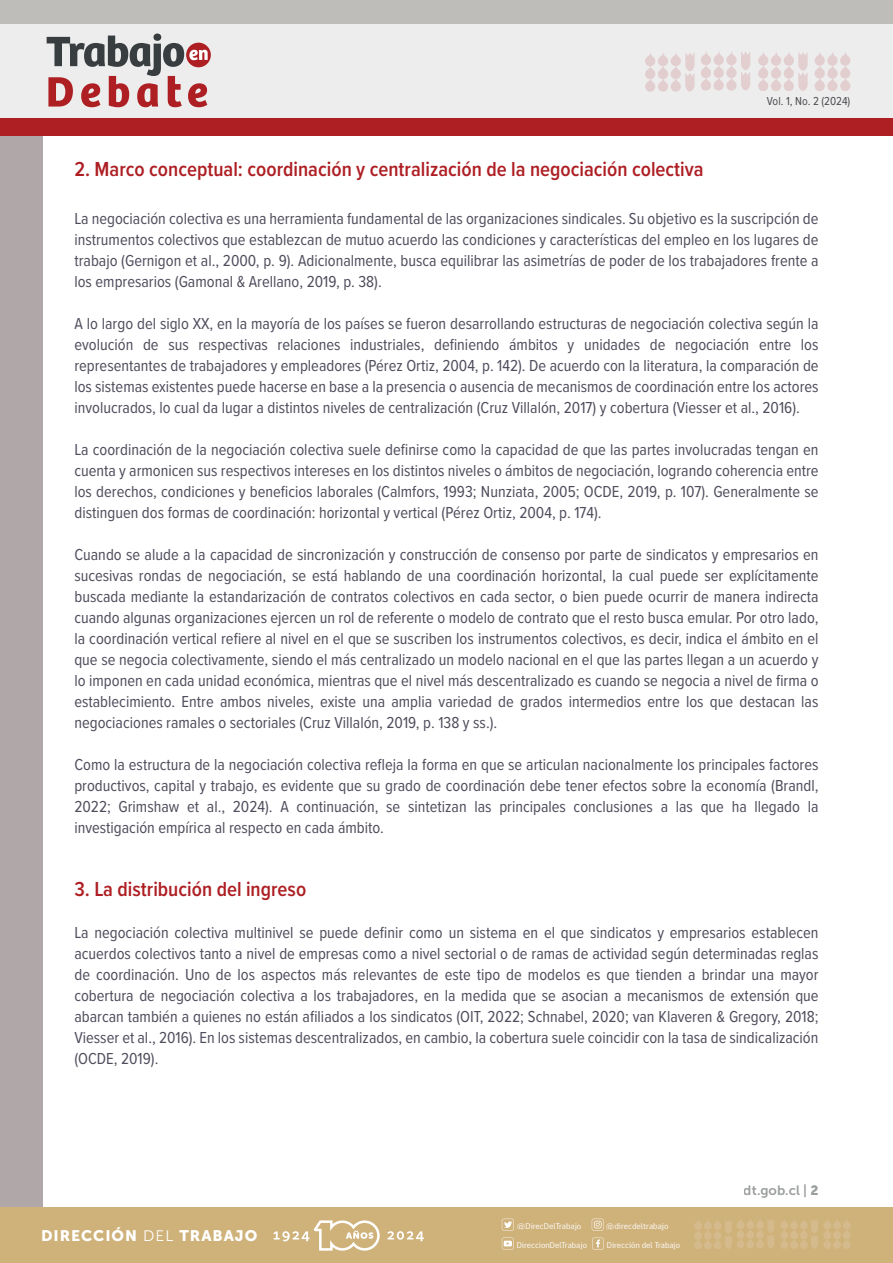
<style>
.page{position:relative;width:893px;height:1263px;background:#fff}
.page>*{position:absolute;margin:0;border:0;box-sizing:border-box;transform-origin:0 0}
.t1{font:600 21px "Proxima Nova Cond";color:#ae1f24}
.t2{font:16.5px/21px "Proxima Nova Cond";color:#4e4d5c;text-align:justify}
.t3{font:15.15px "Museo Sans 900";letter-spacing:.065em;color:#fff}
.t4{font:13.5px "Museo Sans 700";color:#909493}
.t5{font:12px "Proxima Nova Cond";color:#4c4c50}
.t6{font:8.55px "gob CL";color:#fff}
.s1{font-family:"Museo Sans 300"}
.s2{font-family:"Museo Sans 900"}
</style>
<div class="page">
<div style="left:0;top:131px;width:42px;height:1132px;background:#b0a7a9"></div>
<div style="left:0;top:118px;width:893px;height:17px;background:#ae1f24"></div>
<div style="left:0;top:0;width:893px;height:26px;background:#bfbdba"></div>
<div style="left:0;top:25px;width:893px;height:93px;background:#ededee"></div>
<svg style="left:645px;top:53px;width:50px;height:39px"></svg>
<svg style="left:701px;top:52px;width:49px;height:39px"></svg>
<svg style="left:758px;top:52px;width:50px;height:39px"></svg>
<svg style="left:814px;top:52px;width:36px;height:39px"></svg>
<svg style="left:186px;top:43px;width:25px;height:24px"></svg>
<svg style="left:47px;top:34px;width:161px;height:73px"></svg>
<div style="left:0;top:1207px;width:893px;height:56px;background:#cfb17a"></div>
<svg style="left:387px;top:1231px;width:37px;height:10px"></svg>
<svg style="left:273px;top:1220px;width:107px;height:30px"></svg>
<svg style="left:592px;top:1219px;width:12px;height:11px"></svg>
<svg style="left:502px;top:1219px;width:12px;height:12px"></svg>
<svg style="left:502px;top:1237px;width:12px;height:12px"></svg>
<svg style="left:592px;top:1237px;width:12px;height:12px"></svg>
<svg style="left:694px;top:1219px;width:80px;height:30px"></svg>
<svg style="left:780px;top:1220px;width:71px;height:29px"></svg>
<p class="t5" style="left:767px;top:92px;width:85px">Vol. 1, No. 2 (2024)</p>
<p class="t1" style="left:74px;top:154px;width:631px">2. Marco conceptual: coordinación y centralización de la negociación colectiva</p>
<p class="t2" style="left:74px;top:208px;width:746px">La negociación colectiva es una herramienta fundamental de las organizaciones sindicales. Su objetivo es la suscripción de instrumentos colectivos que establezcan de mutuo acuerdo las condiciones y características del empleo en los lugares de trabajo (Gernigon et al., 2000, p. 9). Adicionalmente, busca equilibrar las asimetrías de poder de los trabajadores frente a los empresarios (Gamonal &amp; Arellano, 2019, p. 38).</p>
<p class="t2" style="left:74px;top:313px;width:746px">A lo largo del siglo XX, en la mayoría de los países se fueron desarrollando estructuras de negociación colectiva según la evolución de sus respectivas relaciones industriales, definiendo ámbitos y unidades de negociación entre los representantes de trabajadores y empleadores (Pérez Ortiz, 2004, p. 142). De acuerdo con la literatura, la comparación de los sistemas existentes puede hacerse en base a la presencia o ausencia de mecanismos de coordinación entre los actores involucrados, lo cual da lugar a distintos niveles de centralización (Cruz Villalón, 2017) y cobertura (Viesser et al., 2016).</p>
<p class="t2" style="left:74px;top:439px;width:746px">La coordinación de la negociación colectiva suele definirse como la capacidad de que las partes involucradas tengan en cuenta y armonicen sus respectivos intereses en los distintos niveles o ámbitos de negociación, logrando coherencia entre los derechos, condiciones y beneficios laborales (Calmfors, 1993; Nunziata, 2005; OCDE, 2019, p. 107). Generalmente se distinguen dos formas de coordinación: horizontal y vertical (Pérez Ortiz, 2004, p. 174).</p>
<p class="t2" style="left:74px;top:544px;width:746px">Cuando se alude a la capacidad de sincronización y construcción de consenso por parte de sindicatos y empresarios en sucesivas rondas de negociación, se está hablando de una coordinación horizontal, la cual puede ser explícitamente buscada mediante la estandarización de contratos colectivos en cada sector, o bien puede ocurrir de manera indirecta cuando algunas organizaciones ejercen un rol de referente o modelo de contrato que el resto busca emular. Por otro lado, la coordinación vertical refiere al nivel en el que se suscriben los instrumentos colectivos, es decir, indica el ámbito en el que se negocia colectivamente, siendo el más centralizado un modelo nacional en el que las partes llegan a un acuerdo y lo imponen en cada unidad económica, mientras que el nivel más descentralizado es cuando se negocia a nivel de firma o establecimiento. Entre ambos niveles, existe una amplia variedad de grados intermedios entre los que destacan las negociaciones ramales o sectoriales (Cruz Villalón, 2019, p. 138 y ss.).</p>
<p class="t2" style="left:74px;top:754px;width:746px">Como la estructura de la negociación colectiva refleja la forma en que se articulan nacionalmente los principales factores productivos, capital y trabajo, es evidente que su grado de coordinación debe tener efectos sobre la economía (Brandl, 2022; Grimshaw et al., 2024). A continuación, se sintetizan las principales conclusiones a las que ha llegado la investigación empírica al respecto en cada ámbito.</p>
<p class="t1" style="left:74px;top:874px;width:233px">3. La distribución del ingreso</p>
<p class="t2" style="left:74px;top:922px;width:746px">La negociación colectiva multinivel se puede definir como un sistema en el que sindicatos y empresarios establecen acuerdos colectivos tanto a nivel de empresas como a nivel sectorial o de ramas de actividad según determinadas reglas de coordinación. Uno de los aspectos más relevantes de este tipo de modelos es que tienden a brindar una mayor cobertura de negociación colectiva a los trabajadores, en la medida que se asocian a mecanismos de extensión que abarcan también a quienes no están afiliados a los sindicatos (OIT, 2022; Schnabel, 2020; van Klaveren &amp; Gregory, 2018; Viesser et al., 2016). En los sistemas descentralizados, en cambio, la cobertura suele coincidir con la tasa de sindicalización (OCDE, 2019).</p>
<p class="t3" style="left:41px;top:1227px;width:218px">DIRECCIÓN <span class="s1">DEL</span> TRABAJO</p>
<p class="t6" style="left:517px;top:1220px;width:66px">@DirecDelTrabajo</p>
<p class="t6" style="left:606px;top:1220px;width:64px">@direcdeltrabajo</p>
<p class="t6" style="left:517px;top:1239px;width:72px">DireccionDelTrabajo</p>
<p class="t6" style="left:607px;top:1239px;width:75px">Dirección del Trabajo</p>
<p class="t4" style="left:744px;top:1182px;width:76px">dt.gob.cl | <span class="s2">2</span></p>
</div>
